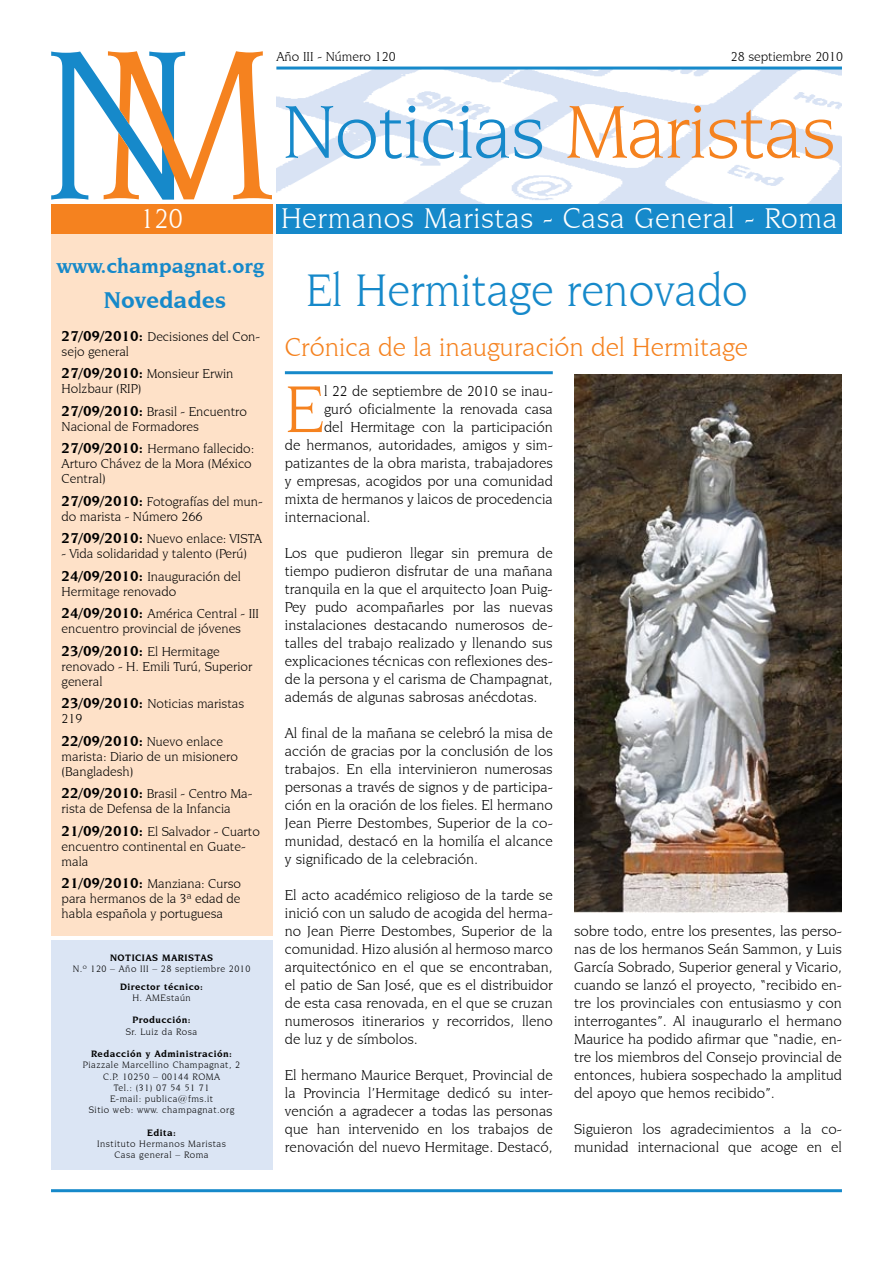
<style>
.page{position:relative;width:893px;height:1263px;background:#fff}
.page>*{position:absolute;margin:0;border:0;box-sizing:border-box;transform-origin:0 0}
.t1{font:79.5px "Novarese IT Cby BT";letter-spacing:-.015em;color:#1689ca}
.t2{font:70.05px "Novarese IT Cby BT";color:#f5821f}
.t3{font:48px "Novarese IT Cby BT";color:#1689ca;scale:.96 1}
.t4{font:30px "Novarese IT Cby BT";letter-spacing:.02em;color:#fff}
.t5{font:28.5px "Novarese IT Cby BT";color:#fff}
.t6{font:27px "Novarese IT Cby BT";color:#f5821f}
.t7{font:700 24px "Novarese IT Cby BT";color:#1689ca}
.t8{font:700 21px "Novarese IT Cby BT";color:#1689ca}
.t9{font:15px/18px "Novarese IT Cby BT";color:#000;text-align:justify}
.t10{font:700 15px "Novarese IT Cby BT";color:#000}
.t11{font:13.5px/15px "Novarese IT Cby BT";color:#000}
.t12{font:9.75px/11.2px "Novarese IT Cby BT";letter-spacing:.05em;color:#000;text-align:center}
.t13{font:700 9.75px "Novarese IT Cby BT";letter-spacing:.05em;color:#000}
.s1{color:#f5821f}
.s2{font-weight:700;font-size:15px}
.s3{font-weight:400;font-size:13.5px}
</style>
<div class="page">
<img style="left:276px;top:70px;width:566px;height:134px">
<hr style="left:276px;top:67px;width:566px;height:3px;background:#1689ca">
<div style="left:276px;top:204px;width:566px;height:30px;background:#1689ca"></div>
<svg style="left:51px;top:51px;width:221px;height:149px"></svg>
<hr style="left:51px;top:1189px;width:791px;height:3px;background:#1689ca">
<div style="left:51px;top:234px;width:221px;height:701px;background:#fee1c8"></div>
<div style="left:51px;top:940px;width:221px;height:229px;background:#dbe5f4"></div>
<div style="left:51px;top:204px;width:221px;height:30px;background:#f5821f"></div>
<hr style="left:285px;top:371px;width:268px;height:3px;background:#1689ca">
<img style="left:574px;top:374px;width:268px;height:538px">
<p class="t11" style="left:276px;top:49px;width:121px">Año III - Número 120</p>
<p class="t11" style="left:731px;top:49px;width:114px">28 septiembre 2010</p>
<h1 class="t1" style="left:282px;top:85px;width:555px">Noticias <span class="s1">Maristas</span></h1>
<h3 class="t5" style="left:140px;top:202px;width:45px">120</h3>
<h3 class="t8" style="left:57px;top:253px;width:209px">www.champagnat.org</h3>
<h3 class="t7" style="left:104px;top:285px;width:124px">Novedades</h3>
<p class="t11" style="left:62px;top:328px;width:200px"><span class="s2">27/09/2010:</span> Decisiones del Con&shy;sejo general</p>
<p class="t11" style="left:62px;top:366px;width:173px"><span class="s2">27/09/2010:</span> Monsieur Erwin<br>Holzbaur (RIP)</p>
<p class="t11" style="left:62px;top:403px;width:187px"><span class="s2">27/09/2010:</span> Brasil - Encuentro<br>Nacional de Formadores</p>
<p class="t11" style="left:62px;top:441px;width:194px"><span class="s2">27/09/2010:</span> Hermano fallecido:<br>Arturo Chávez de la Mora (México<br>Central)</p>
<p class="t11" style="left:62px;top:493px;width:202px"><span class="s2">27/09/2010:</span> Fotografías del mun&shy;do marista - Número 266</p>
<p class="t11" style="left:62px;top:531px;width:202px"><span class="s2">27/09/2010:</span> Nuevo enlace: VISTA</p>
<p class="t11" style="left:62px;top:542px;width:187px;line-height:22.5px">- Vida solidaridad y talento (Perú)<br><span class="s2">24/09/2010:</span> Inauguración del</p>
<p class="t11" style="left:62px;top:580px;width:199px;line-height:22.5px">Hermitage renovado<br><span class="s2">24/09/2010:</span> América Central - III</p>
<p class="t11" style="left:62px;top:621px;width:181px">encuentro provincial de jóvenes</p>
<p class="t10" style="left:62px;top:641px;width:160px">23/09/2010: <span class="s3">El Hermitage</span></p>
<p class="t11" style="left:62px;top:658px;width:192px">renovado - H. Emili Turú, Superior general</p>
<p class="t11" style="left:62px;top:696px;width:184px"><span class="s2">23/09/2010:</span> Noticias maristas<br>219</p>
<p class="t10" style="left:62px;top:731px;width:163px">22/09/2010: <span class="s3">Nuevo enlace</span></p>
<p class="t11" style="left:62px;top:748px;width:178px">marista: Diario de un misionero (Bangladesh)</p>
<p class="t11" style="left:62px;top:786px;width:192px"><span class="s2">22/09/2010:</span> Brasil - Centro Ma&shy;rista de Defensa de la Infancia</p>
<p class="t11" style="left:62px;top:823px;width:200px"><span class="s2">21/09/2010:</span> El Salvador - Cuarto encuentro continental en Guate&shy;mala</p>
<p class="t11" style="left:62px;top:876px;width:181px;text-align:justify"><span class="s2">21/09/2010:</span> Manziana: Curso para hermanos de la 3ª edad de habla española y portuguesa</p>
<p class="t13" style="left:110px;top:952px;width:104px">noticiaS MARISTAS</p>
<p class="t12" style="left:73px;top:963px;width:179px">N.º 120 – Año III – 28 septiembre 2010</p>
<p class="t13" style="left:120px;top:980px;width:85px">Director técnico:</p>
<p class="t12" style="left:132px;top:992px;width:60px">H. AMEstaún</p>
<p class="t13" style="left:132px;top:1014px;width:60px">Producción:</p>
<p class="t12" style="left:126px;top:1025px;width:73px">Sr. Luiz da Rosa</p>
<p class="t13" style="left:91px;top:1048px;width:143px">Redacción y Administración:</p>
<p class="t12" style="left:83px;top:1059px;width:159px">Piazzale Marcellino Champagnat, 2<br>C.P. 10250 – 00144 ROMA<br>Tel.: (31) 07 54 51 71<br>E-mail: publica@fms.it<br>Sitio web: www. champagnat.org</p>
<p class="t13" style="left:147px;top:1126px;width:30px">Edita:</p>
<p class="t12" style="left:97px;top:1138px;width:130px">Instituto Hermanos Maristas<br>Casa general – Roma</p>
<h3 class="t4" style="left:281px;top:201px;width:558px">Hermanos Maristas - Casa General - Roma</h3>
<h3 class="t3" style="left:306px;top:262px;width:462px">El Hermitage renovado</h3>
<h3 class="t6" style="left:285px;top:331px;width:465px">Crónica de la inauguración del Hermitage</h3>
<h2 class="t2" style="left:285px;top:368px;width:41px">E</h2>
<p class="t9" style="left:324px;top:382px;width:230px">l 22 de septiembre de 2010 se inau-</p>
<p class="t9" style="left:324px;top:400px;width:230px">guró oficialmente la renovada casa</p>
<p class="t9" style="left:324px;top:418px;width:230px">del Hermitage con la participación</p>
<p class="t9" style="left:285px;top:436px;width:269px">de hermanos, autoridades, amigos y sim-</p>
<p class="t9" style="left:285px;top:454px;width:269px">patizantes de la obra marista, trabajadores</p>
<p class="t9" style="left:285px;top:472px;width:269px">y empresas, acogidos por una comunidad</p>
<p class="t9" style="left:285px;top:490px;width:269px">mixta de hermanos y laicos de procedencia</p>
<p class="t9" style="left:285px;top:508px;width:87px">internacional.</p>
<p class="t9" style="left:285px;top:544px;width:269px">Los que pudieron llegar sin premura de tiempo pudieron disfrutar de una mañana tranquila en la que el arquitecto Joan Puig-Pey pudo acompañarles por las nuevas instalaciones destacando numerosos de&shy;talles del trabajo realizado y llenando sus explicaciones técnicas con reflexiones des&shy;de la persona y el carisma de Champagnat, además de algunas sabrosas anécdotas.</p>
<p class="t9" style="left:285px;top:724px;width:269px">Al final de la mañana se celebró la misa de acción de gracias por la conclusión de los trabajos. En ella intervinieron numerosas personas a través de signos y de participa&shy;ción en la oración de los fieles. El hermano Jean Pierre Destombes, Superior de la co&shy;munidad, destacó en la homilía el alcance y significado de la celebración.</p>
<p class="t9" style="left:285px;top:886px;width:269px">El acto académico religioso de la tarde se inició con un saludo de acogida del herma&shy;no Jean Pierre Destombes, Superior de la comunidad. Hizo alusión al hermoso marco arquitectónico en el que se encontraban, el patio de San José, que es el distribuidor de esta casa renovada, en el que se cruzan numerosos itinerarios y recorridos, lleno de luz y de símbolos.</p>
<p class="t9" style="left:285px;top:1066px;width:269px">El hermano Maurice Berquet, Provincial de la Provincia l’Hermitage dedicó su inter&shy;vención a agradecer a todas las personas que han intervenido en los trabajos de renovación del nuevo Hermitage. Destacó,</p>
<p class="t9" style="left:574px;top:922px;width:269px">sobre todo, entre los presentes, las perso&shy;nas de los hermanos Seán Sammon, y Luis García Sobrado, Superior general y Vicario, cuando se lanzó el proyecto, “recibido en&shy;tre los provinciales con entusiasmo y con interrogantes”. Al inaugurarlo el hermano Maurice ha podido afirmar que “nadie, en&shy;tre los miembros del Consejo provincial de entonces, hubiera sospechado la amplitud del apoyo que hemos recibido”.</p>
<p class="t9" style="left:574px;top:1120px;width:269px">Siguieron los agradecimientos a la co&shy;munidad internacional que acoge en el</p>
</div>
